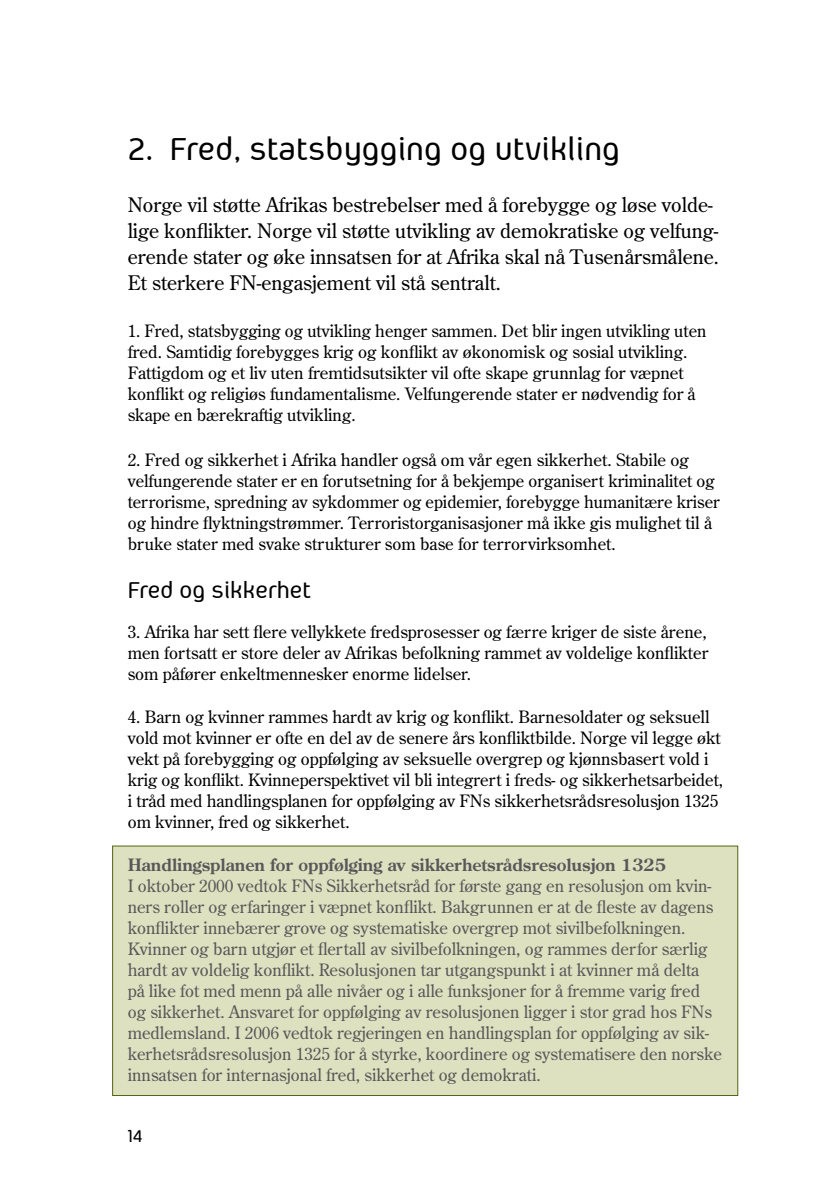
<style>
.page{position:relative;width:840px;height:1191px;background:#fff}
.page>*{position:absolute;margin:0;border:0;box-sizing:border-box;transform-origin:0 0}
.t1{font:500 36px "Aeroportal";color:#000}
.t2{font:500 26px "Aeroportal";color:#000}
.t3{font:20px/26px "Century Old Style";color:#000}
.t4{font:500 20px "Aeroportal";color:#000}
.t5{font:17px/21px "Century Old Style";color:#000}
.t6{font:17px/21px "Century Old Style";color:#58585a}
.t7{font:700 17px "Century Old Style";color:#58585a}
</style>
<div class="page">
<div style="left:112px;top:846px;width:625px;height:249px;background:#dee1bf"></div>
<div style="left:112px;top:845px;width:625px;height:251px;border:1px solid #546513"></div>
<h1 class="t1" style="left:128px;top:130px;width:493px">2. Fred, statsbygging og utvikling</h1>
<p class="t3" style="left:128px;top:191px;width:592px">Norge vil støtte Afrikas bestrebelser med å forebygge og løse volde&shy;lige konflikter. Norge vil støtte utvikling av demokratiske og velfung&shy;erende stater og øke innsatsen for at Afrika skal nå Tusenårsmålene.<br>Et sterkere FN-engasjement vil stå sentralt.</p>
<p class="t5" style="left:128px;top:320px;width:580px">1. Fred, statsbygging og utvikling henger sammen. Det blir ingen utvikling uten fred. Samtidig forebygges krig og konflikt av økonomisk og sosial utvikling.<br>Fattigdom og et liv uten fremtidsutsikter vil ofte skape grunnlag for væpnet konflikt og religiøs fundamentalisme. Velfungerende stater er nødvendig for å skape en bærekraftig utvikling.</p>
<p class="t5" style="left:128px;top:449px;width:593px">2. Fred og sikkerhet i Afrika handler også om vår egen sikkerhet. Stabile og velfungerende stater er en forutsetning for å bekjempe organisert kriminalitet og terrorisme, spredning av sykdommer og epidemier, forebygge humanitære kriser og hindre flyktningstrømmer. Terroristorganisasjoner må ikke gis mulighet til å bruke stater med svake strukturer som base for terrorvirksomhet.</p>
<h2 class="t2" style="left:128px;top:576px;width:185px">Fred og sikkerhet</h2>
<p class="t5" style="left:128px;top:621px;width:582px;text-align:justify">3. Afrika har sett flere vellykkete fredsprosesser og færre kriger de siste årene, men fortsatt er store deler av Afrikas befolkning rammet av voldelige konflikter som påfører enkeltmennesker enorme lidelser.</p>
<p class="t5" style="left:128px;top:705px;width:596px">4. Barn og kvinner rammes hardt av krig og konflikt. Barnesoldater og seksuell vold mot kvinner er ofte en del av de senere års konfliktbilde. Norge vil legge økt vekt på forebygging og oppfølging av seksuelle overgrep og kjønnsbasert vold i krig og konflikt. Kvinneperspektivet vil bli integrert i freds- og sikkerhetsarbeidet, i tråd med handlingsplanen for oppfølging av FNs sikkerhetsrådsresolusjon 1325 om kvinner, fred og sikkerhet.</p>
<p class="t7" style="left:128px;top:853px;width:539px">Handlingsplanen for oppfølging av sikkerhetsrådsresolusjon 1325</p>
<p class="t6" style="left:128px;top:875px;width:595px">I oktober 2000 vedtok FNs Sikkerhetsråd for første gang en resolusjon om kvin&shy;ners roller og erfaringer i væpnet konflikt. Bakgrunnen er at de fleste av dagens konflikter innebærer grove og systematiske overgrep mot sivilbefolkningen.<br>Kvinner og barn utgjør et flertall av sivilbefolkningen, og rammes derfor særlig hardt av voldelig konflikt. Resolusjonen tar utgangspunkt i at kvinner må delta<br>på like fot med menn på alle nivåer og i alle funksjoner for å fremme varig fred og sikkerhet. Ansvaret for oppfølging av resolusjonen ligger i stor grad hos FNs medlemsland. I 2006 vedtok regjeringen en handlingsplan for oppfølging av sik&shy;kerhetsrådsresolusjon 1325 for å styrke, koordinere og systematisere den norske innsatsen for internasjonal fred, sikkerhet og demokrati.</p>
<p class="t4" style="left:127px;top:1125px;width:17px">14</p>
</div>
